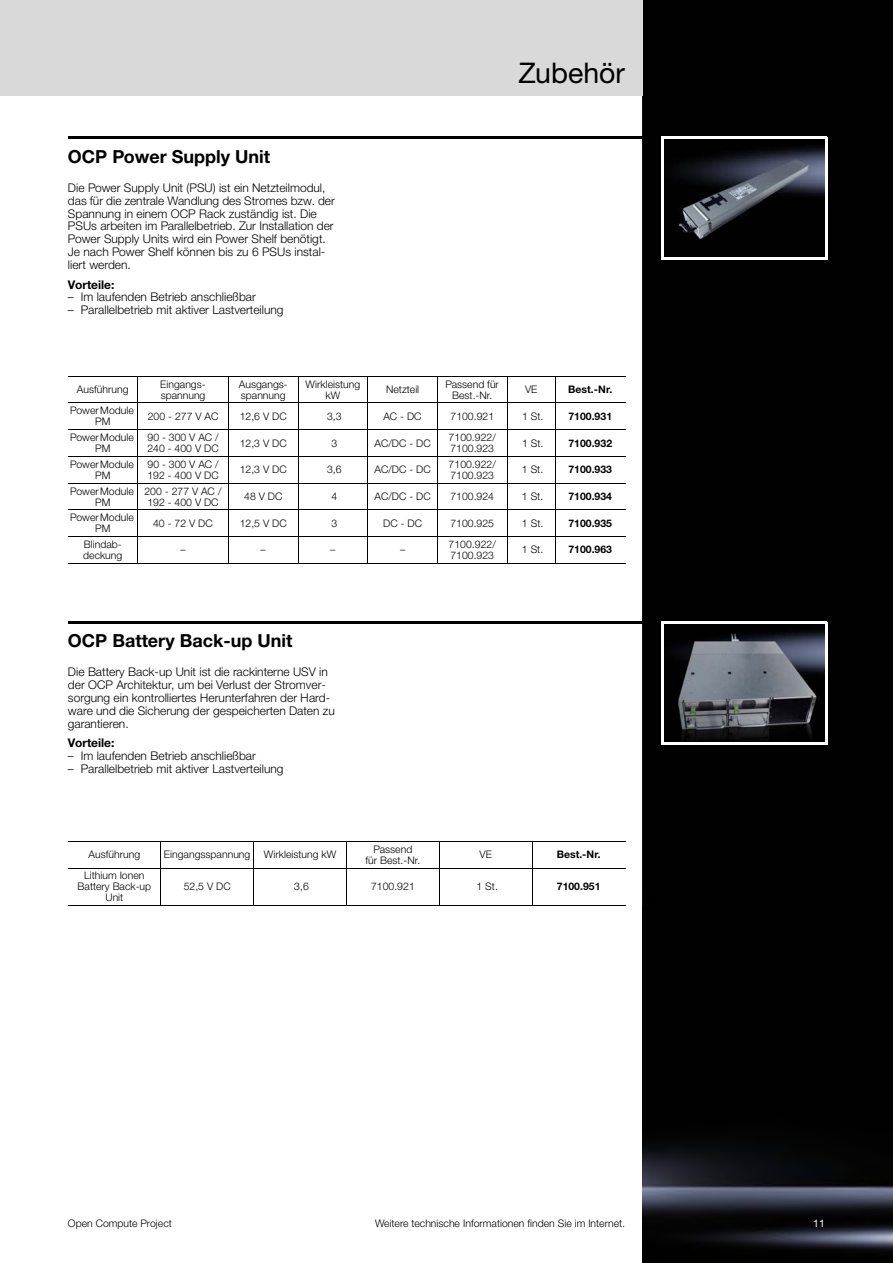
<style>
.page{position:relative;width:893px;height:1263px;background:#fff}
.page>*{position:absolute;margin:0;border:0;box-sizing:border-box;transform-origin:0 0}
.t1{font:28.5px "Neue Helvetica For Rittal";color:#000}
.t2{font:700 18px "Neue Helvetica For Rittal";color:#000}
.t3{font:300 12px/12.9px "Neue Helvetica For Rittal";color:#000}
.t4{font:700 12px "Neue Helvetica For Rittal";color:#000}
.t5{font:300 10.5px/10.9px "Neue Helvetica For Rittal";letter-spacing:.005em;color:#000}
.t6{font:700 10.5px "Neue Helvetica For Rittal";letter-spacing:.005em;color:#000}
.t7{font:10.5px "Neue Helvetica For Rittal";color:#fff}
</style>
<div class="page">
<div style="left:642px;top:0;width:251px;height:1263px;background:#010101"></div>
<div style="left:0;top:0;width:642px;height:95px;background:#d9d9d9"></div>
<hr style="left:68px;top:136px;width:574px;height:3px;background:#000">
<img style="left:663px;top:139px;width:162px;height:119px">
<hr style="left:662px;top:136px;width:165px;height:3px;background:#fff">
<hr style="left:825px;top:138px;width:2px;height:122px;background:#fff">
<hr style="left:661px;top:258px;width:165px;height:2px;background:#fff">
<hr style="left:661px;top:136px;width:2px;height:123px;background:#fff">
<hr style="left:137px;top:376px;width:1px;height:187px;background:#000">
<hr style="left:228px;top:376px;width:1px;height:187px;background:#000">
<hr style="left:298px;top:376px;width:1px;height:187px;background:#000">
<hr style="left:368px;top:376px;width:1px;height:187px;background:#000">
<hr style="left:437px;top:376px;width:1px;height:187px;background:#000">
<hr style="left:507px;top:376px;width:1px;height:187px;background:#000">
<hr style="left:555px;top:376px;width:1px;height:187px;background:#000">
<hr style="left:68px;top:376px;width:557px;height:1px;background:#000">
<hr style="left:68px;top:403px;width:557px;height:1px;background:#000">
<hr style="left:68px;top:429px;width:557px;height:1px;background:#000">
<hr style="left:68px;top:456px;width:557px;height:1px;background:#000">
<hr style="left:68px;top:483px;width:557px;height:1px;background:#000">
<hr style="left:68px;top:510px;width:557px;height:1px;background:#000">
<hr style="left:68px;top:536px;width:557px;height:1px;background:#000">
<hr style="left:68px;top:563px;width:557px;height:1px;background:#000">
<hr style="left:68px;top:621px;width:574px;height:2px;background:#000">
<img style="left:663px;top:623px;width:162px;height:119px">
<hr style="left:662px;top:621px;width:165px;height:2px;background:#fff">
<hr style="left:825px;top:622px;width:2px;height:122px;background:#fff">
<hr style="left:661px;top:742px;width:165px;height:2px;background:#fff">
<hr style="left:661px;top:621px;width:2px;height:122px;background:#fff">
<hr style="left:161px;top:841px;width:1px;height:65px;background:#000">
<hr style="left:253px;top:841px;width:1px;height:65px;background:#000">
<hr style="left:346px;top:841px;width:1px;height:65px;background:#000">
<hr style="left:439px;top:841px;width:1px;height:65px;background:#000">
<hr style="left:532px;top:841px;width:1px;height:65px;background:#000">
<hr style="left:68px;top:841px;width:557px;height:1px;background:#000">
<hr style="left:68px;top:868px;width:557px;height:1px;background:#000">
<hr style="left:68px;top:905px;width:557px;height:1px;background:#000">
<h2 class="t2" style="left:68px;top:150px;width:204px">OCP Power Supply Unit</h2>
<p class="t3" style="left:68px;top:182px;width:268px">Die Power Supply Unit (PSU) ist ein Netzteilmodul, das für die zentrale Wandlung des Stromes bzw. der Spannung in einem OCP Rack zuständig ist. Die PSUs arbeiten im Parallelbetrieb. Zur Installation der Power Supply Units wird ein Power Shelf benötigt.<br>Je nach Power Shelf können bis zu 6 PSUs instal&shy;liert werden.</p>
<p class="t4" style="left:68px;top:280px;width:48px">Vorteile:</p>
<p class="t3" style="left:68px;top:292px;width:189px">– Im laufenden Betrieb anschließbar</p>
<p class="t3" style="left:68px;top:305px;width:217px">– Parallelbetrieb mit aktiver Lastverteilung</p>
<h1 class="t1" style="left:518px;top:56px;width:108px">Zubehör</h1>
<p class="t5" style="left:77px;top:385px;width:53px">Ausführung</p>
<p class="t5" style="left:160px;top:380px;width:47px">Eingangs&shy;spannung</p>
<p class="t5" style="left:239px;top:380px;width:50px">Ausgangs&shy;spannung</p>
<p class="t5" style="left:306px;top:380px;width:56px;text-align:center">Wirkleistung kW</p>
<p class="t5" style="left:386px;top:385px;width:35px">Netzteil</p>
<p class="t5" style="left:445px;top:380px;width:55px;text-align:center">Passend für<br>Best.-Nr.</p>
<p class="t5" style="left:525px;top:385px;width:14px">VE</p>
<p class="t6" style="left:568px;top:386px;width:46px">Best.-Nr.</p>
<p class="t5" style="left:70px;top:406px;width:65px;text-align:center">Power Module<br>PM</p>
<p class="t5" style="left:148px;top:412px;width:72px">200 - 277 V AC</p>
<p class="t5" style="left:240px;top:412px;width:48px">12,6 V DC</p>
<p class="t5" style="left:327px;top:412px;width:16px">3,3</p>
<p class="t5" style="left:384px;top:412px;width:40px">AC - DC</p>
<p class="t5" style="left:450px;top:412px;width:45px">7100.921</p>
<p class="t5" style="left:522px;top:412px;width:23px">1 St.</p>
<p class="t6" style="left:568px;top:412px;width:45px">7100.931</p>
<p class="t5" style="left:70px;top:433px;width:65px;text-align:center">Power Module<br>PM</p>
<p class="t5" style="left:147px;top:433px;width:73px">90 - 300 V AC /<br>240 - 400 V DC</p>
<p class="t5" style="left:240px;top:439px;width:48px">12,3 V DC</p>
<p class="t5" style="left:331px;top:439px;width:7px">3</p>
<p class="t5" style="left:374px;top:439px;width:58px">AC/DC - DC</p>
<p class="t5" style="left:449px;top:433px;width:49px">7100.922/<br>7100.923</p>
<p class="t5" style="left:522px;top:439px;width:23px">1 St.</p>
<p class="t6" style="left:568px;top:439px;width:45px">7100.932</p>
<p class="t5" style="left:70px;top:460px;width:65px;text-align:center">Power Module<br>PM</p>
<p class="t5" style="left:147px;top:460px;width:73px">90 - 300 V AC /<br>192 - 400 V DC</p>
<p class="t5" style="left:240px;top:465px;width:48px">12,3 V DC</p>
<p class="t5" style="left:327px;top:465px;width:16px">3,6</p>
<p class="t5" style="left:374px;top:465px;width:58px">AC/DC - DC</p>
<p class="t5" style="left:449px;top:460px;width:49px">7100.922/<br>7100.923</p>
<p class="t5" style="left:522px;top:465px;width:23px">1 St.</p>
<p class="t6" style="left:568px;top:466px;width:45px">7100.933</p>
<p class="t5" style="left:70px;top:486px;width:65px;text-align:center">Power Module<br>PM</p>
<p class="t5" style="left:145px;top:486px;width:78px">200 - 277 V AC /<br>192 - 400 V DC</p>
<p class="t5" style="left:244px;top:492px;width:40px">48 V DC</p>
<p class="t5" style="left:331px;top:492px;width:7px">4</p>
<p class="t5" style="left:374px;top:492px;width:58px">AC/DC - DC</p>
<p class="t5" style="left:450px;top:492px;width:45px">7100.924</p>
<p class="t5" style="left:522px;top:492px;width:23px">1 St.</p>
<p class="t6" style="left:568px;top:493px;width:45px">7100.934</p>
<p class="t5" style="left:70px;top:513px;width:65px;text-align:center">Power Module<br>PM</p>
<p class="t5" style="left:153px;top:519px;width:61px">40 - 72 V DC</p>
<p class="t5" style="left:240px;top:519px;width:48px">12,5 V DC</p>
<p class="t5" style="left:332px;top:519px;width:7px">3</p>
<p class="t5" style="left:383px;top:519px;width:40px">DC - DC</p>
<p class="t5" style="left:450px;top:519px;width:45px">7100.925</p>
<p class="t5" style="left:522px;top:519px;width:23px">1 St.</p>
<p class="t6" style="left:568px;top:519px;width:45px">7100.935</p>
<p class="t5" style="left:83px;top:540px;width:41px">Blindab&shy;deckung</p>
<p class="t5" style="left:180px;top:545px;width:7px">–</p>
<p class="t5" style="left:261px;top:545px;width:7px">–</p>
<p class="t5" style="left:330px;top:545px;width:7px">–</p>
<p class="t5" style="left:400px;top:545px;width:7px">–</p>
<p class="t5" style="left:449px;top:540px;width:49px">7100.922/<br>7100.923</p>
<p class="t5" style="left:522px;top:545px;width:23px">1 St.</p>
<p class="t6" style="left:568px;top:546px;width:45px">7100.963</p>
<h2 class="t2" style="left:68px;top:634px;width:226px">OCP Battery Back-up Unit</h2>
<p class="t3" style="left:68px;top:667px;width:268px">Die Battery Back-up Unit ist die rackinterne USV in der OCP Architektur, um bei Verlust der Stromver&shy;sorgung ein kontrolliertes Herunterfahren der Hard&shy;ware und die Sicherung der gespeicherten Daten zu garantieren.</p>
<p class="t4" style="left:68px;top:739px;width:48px">Vorteile:</p>
<p class="t3" style="left:68px;top:751px;width:189px">– Im laufenden Betrieb anschließbar</p>
<p class="t3" style="left:68px;top:764px;width:217px">– Parallelbetrieb mit aktiver Lastverteilung</p>
<p class="t5" style="left:89px;top:850px;width:53px">Ausführung</p>
<p class="t5" style="left:164px;top:850px;width:88px">Eingangsspannung</p>
<p class="t5" style="left:264px;top:850px;width:74px">Wirkleistung kW</p>
<p class="t5" style="left:365px;top:845px;width:57px;text-align:center">Passend<br>für Best.-Nr.</p>
<p class="t5" style="left:480px;top:850px;width:14px">VE</p>
<p class="t6" style="left:557px;top:851px;width:46px">Best.-Nr.</p>
<p class="t5" style="left:77px;top:871px;width:75px;text-align:center">Lithium Ionen<br>Battery Back-up<br>Unit</p>
<p class="t5" style="left:184px;top:882px;width:48px">52,5 V DC</p>
<p class="t5" style="left:294px;top:882px;width:16px">3,6</p>
<p class="t5" style="left:371px;top:882px;width:45px">7100.921</p>
<p class="t5" style="left:476px;top:882px;width:23px">1 St.</p>
<p class="t6" style="left:557px;top:883px;width:45px">7100.951</p>
<p class="t5" style="left:68px;top:1219px;width:105px">Open Compute Project</p>
<p class="t5" style="left:375px;top:1219px;width:252px">Weitere technische Informationen finden Sie im Internet.</p>
<p class="t7" style="left:813px;top:1218px;width:13px">11</p>
</div>
